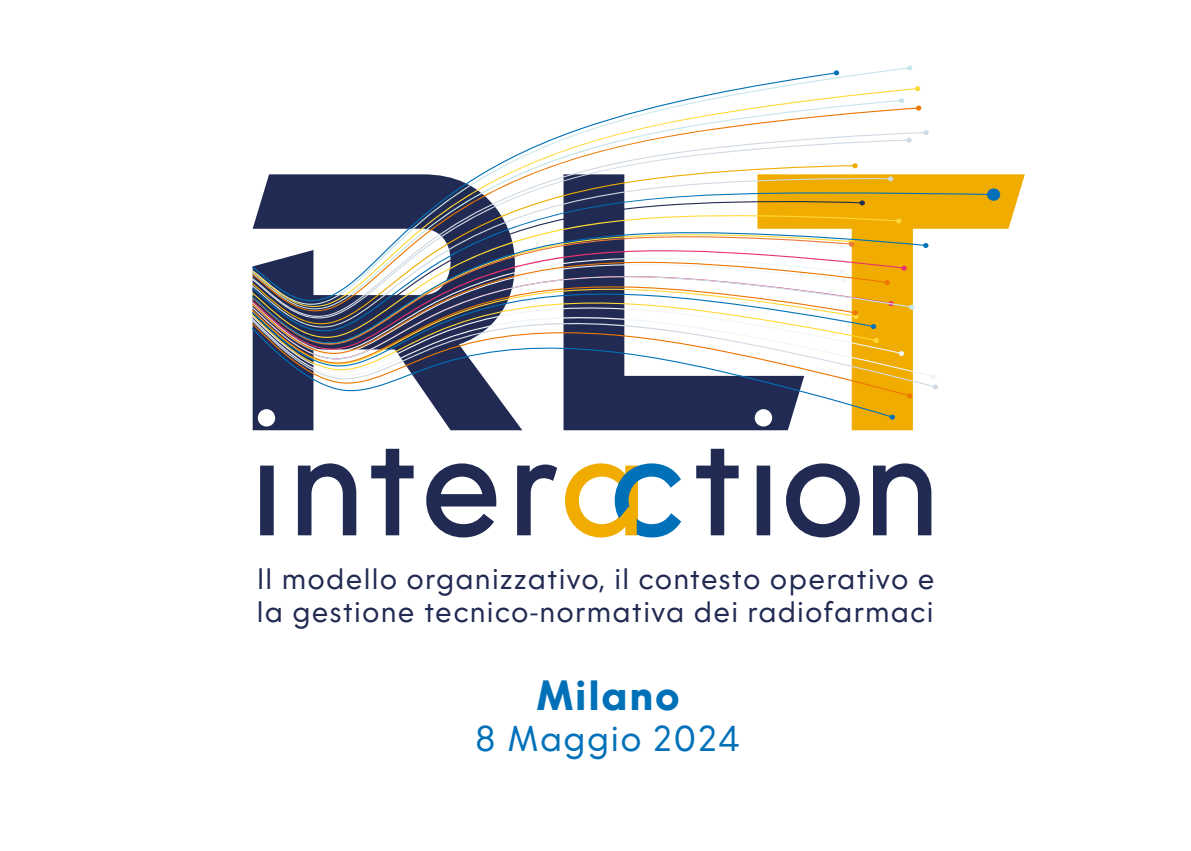
<style>
.page{position:relative;width:1191px;height:851px;background:#fff}
.page>*{position:absolute;margin:0;border:0;box-sizing:border-box;transform-origin:0 0}
.t1{font:700 40px "Digital Sans Trial";letter-spacing:.045em;color:#0071b8}
.t2{font:34px "Digital Sans Trial";letter-spacing:.045em;color:#0071b8}
.t3{font:28px/33.6px "Digital Sans Trial";letter-spacing:.045em;color:#212a52}
.s1{font-family:"Myriad Pro"}
</style>
<div class="page">
<svg style="left:253px;top:417px;width:269px;height:13px"></svg>
<div style="left:563px;top:417px;width:194px;height:13px;background:#212a52"></div>
<svg style="left:757px;top:174px;width:268px;height:256px"></svg>
<svg style="left:907px;top:65px;width:5px;height:6px"></svg>
<svg style="left:926px;top:191px;width:67px;height:144px"></svg>
<svg style="left:923px;top:130px;width:5px;height:5px"></svg>
<svg style="left:906px;top:393px;width:6px;height:5px"></svg>
<svg style="left:252px;top:387px;width:640px;height:30px;fill:#212a52"></svg>
<svg style="left:889px;top:414px;width:6px;height:6px"></svg>
<svg style="left:917px;top:105px;width:4px;height:6px"></svg>
<svg style="left:923px;top:243px;width:5px;height:5px"></svg>
<svg style="left:836px;top:88px;width:81px;height:218px"></svg>
<svg style="left:914px;top:86px;width:6px;height:5px"></svg>
<svg style="left:252px;top:72px;width:584px;height:181px"></svg>
<svg style="left:833px;top:70px;width:6px;height:6px"></svg>
<svg style="left:252px;top:253px;width:635px;height:53px"></svg>
<svg style="left:884px;top:280px;width:6px;height:5px"></svg>
<svg style="left:252px;top:306px;width:683px;height:81px"></svg>
<svg style="left:930px;top:374px;width:8px;height:15px"></svg>
<svg style="left:297px;top:463px;width:60px;height:73px"></svg>
<svg style="left:371px;top:448px;width:43px;height:88px"></svg>
<svg style="left:426px;top:463px;width:71px;height:75px"></svg>
<svg style="left:517px;top:464px;width:41px;height:72px"></svg>
<svg style="left:565px;top:463px;width:116px;height:75px"></svg>
<svg style="left:696px;top:448px;width:43px;height:88px"></svg>
<svg style="left:786px;top:463px;width:74px;height:75px"></svg>
<svg style="left:873px;top:463px;width:59px;height:73px"></svg>
<div style="left:259px;top:410px;width:15px;height:15px;background:#fff;border-radius:50%"></div>
<div style="left:258px;top:409px;width:17px;height:17px;border:2px solid #fff;border-radius:50%"></div>
<div style="left:756px;top:465px;width:14px;height:70px;background:#212a52;border:2px solid #212a52"></div>
<div style="left:260px;top:465px;width:14px;height:70px;background:#212a52;border:2px solid #212a52"></div>
<div style="left:756px;top:410px;width:15px;height:15px;background:#fff;border-radius:50%"></div>
<div style="left:754px;top:409px;width:18px;height:17px;border:2px solid #fff;border-radius:50%"></div>
<div style="left:987px;top:188px;width:13px;height:13px;background:#0071b8;border-radius:50%"></div>
<p class="t3" style="left:257px;top:564px;width:679px">Il modello organizzativo, il contesto operativo e la gestione tecnico<span class="s1">-</span>normativa dei radiofarmaci</p>
<h1 class="t1" style="left:536px;top:677px;width:146px">Milano</h1>
<p class="t2" style="left:475px;top:723px;width:267px">8 Maggio 2024</p>
</div>
